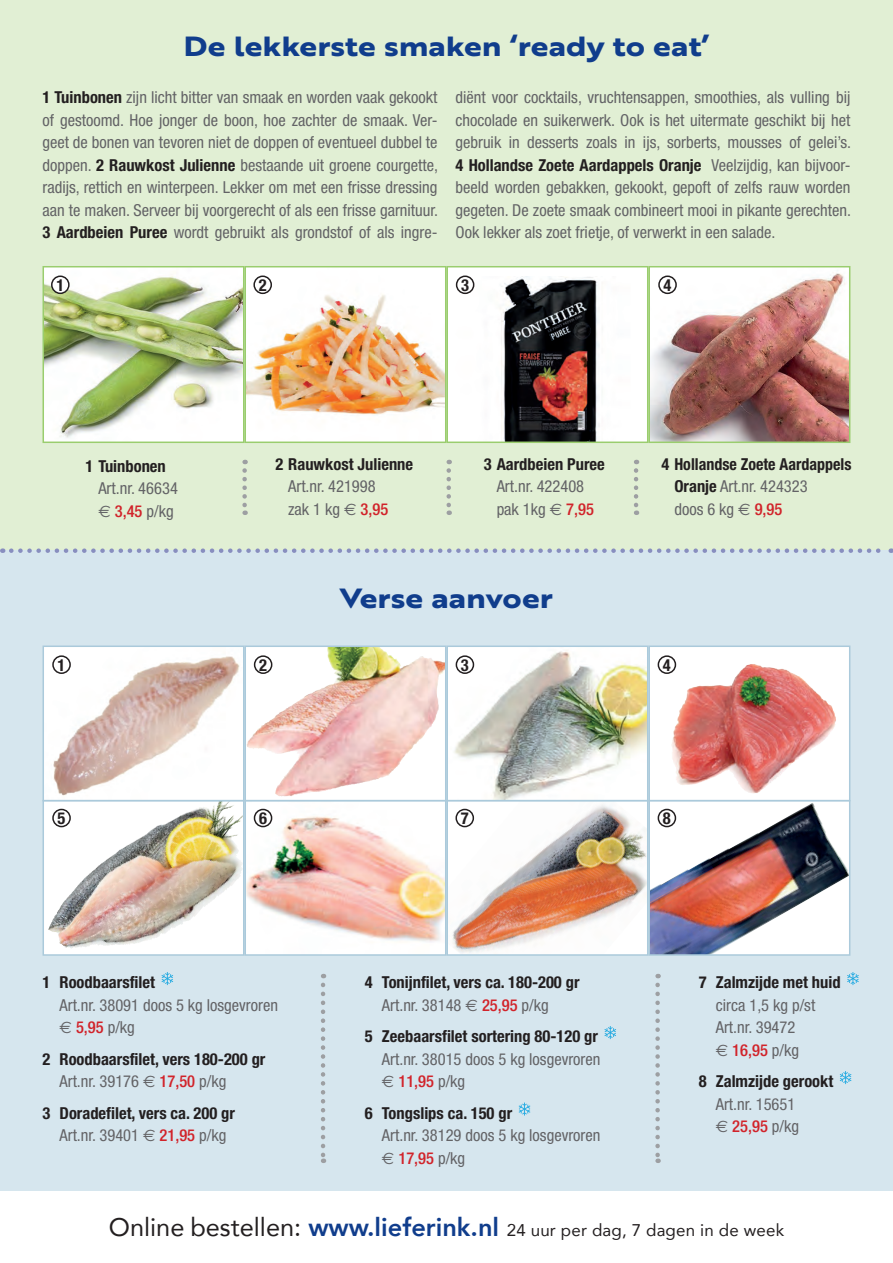
<style>
.page{position:relative;width:893px;height:1263px;background:#fff}
.page>*{position:absolute;margin:0;border:0;box-sizing:border-box;transform-origin:0 0}
.t1{font:800 27px "Brother XL";color:#103d8c}
.t2{font:16.95px "Avenir";letter-spacing:.01em;color:#231f20}
.t3{font:condensed 16.5px/22.5px "Helvetica Neue LT Pro";color:#636366}
.t4{font:700 condensed 16.5px/22.5px "Helvetica Neue LT Pro";color:#231f20}
.s1{font-weight:700;color:#231f20}
.s2{font-family:"Euro Sans";font-stretch:normal}
.s3{font-weight:500;color:#d1232a}
.s4{font-weight:400;color:#636366}
.s5{font-family:"Euro Sans";font-weight:400;font-stretch:normal;color:#636366}
.s6{font-size:25.35px}
.s7{font-weight:800;font-size:25.35px;color:#103d8c}
</style>
<div class="page">
<div style="left:0;top:0;width:893px;height:551px;background:#e1efd4"></div>
<div style="left:0;top:551px;width:893px;height:640px;background:#d6e6ee"></div>
<svg style="left:11px;top:548px;width:881px;height:5px"></svg>
<svg style="left:242px;top:470px;width:5px;height:45px"></svg>
<svg style="left:446px;top:470px;width:5px;height:45px"></svg>
<svg style="left:634px;top:470px;width:4px;height:45px"></svg>
<svg style="left:321px;top:985px;width:4px;height:178px"></svg>
<svg style="left:655px;top:985px;width:5px;height:178px"></svg>
<img style="left:46px;top:803px;width:195px;height:150px">
<img style="left:135px;top:803px;width:94px;height:38px">
<div style="left:43px;top:800px;width:201px;height:156px;border:2px solid #abcadb"></div>
<img style="left:651px;top:803px;width:196px;height:150px">
<div style="left:648px;top:800px;width:202px;height:156px;border:2px solid #abcadb"></div>
<svg style="left:247px;top:803px;width:196px;height:150px"></svg>
<div style="left:244px;top:800px;width:202px;height:156px;border:2px solid #abcadb"></div>
<img style="left:449px;top:803px;width:196px;height:150px">
<div style="left:446px;top:800px;width:202px;height:156px;border:2px solid #abcadb"></div>
<img style="left:46px;top:648px;width:195px;height:150px">
<div style="left:43px;top:645px;width:201px;height:156px;border:2px solid #abcadb"></div>
<svg style="left:651px;top:648px;width:196px;height:150px;fill:#fff"></svg>
<img style="left:671px;top:664px;width:79px;height:121px">
<div style="left:648px;top:645px;width:202px;height:156px;border:2px solid #abcadb"></div>
<svg style="left:247px;top:648px;width:196px;height:150px"></svg>
<img style="left:247px;top:648px;width:92px;height:100px">
<div style="left:244px;top:645px;width:202px;height:156px;border:2px solid #abcadb"></div>
<img style="left:449px;top:648px;width:196px;height:150px">
<div style="left:446px;top:645px;width:202px;height:156px;border:2px solid #abcadb"></div>
<img style="left:46px;top:269px;width:195px;height:171px">
<div style="left:43px;top:266px;width:201px;height:177px;border:2px solid #9acd6e"></div>
<img style="left:651px;top:269px;width:196px;height:171px">
<div style="left:648px;top:266px;width:202px;height:177px;border:2px solid #9acd6e"></div>
<img style="left:247px;top:269px;width:196px;height:171px">
<div style="left:244px;top:266px;width:202px;height:177px;border:2px solid #9acd6e"></div>
<div style="left:447px;top:267px;width:201px;height:175px;background:#fff"></div>
<img style="left:455px;top:276px;width:145px;height:164px">
<div style="left:446px;top:266px;width:202px;height:177px;border:2px solid #9acd6e"></div>
<div style="left:52px;top:276px;width:17px;height:17px;background:#fff;border-radius:50%"></div>
<div style="left:51px;top:275px;width:19px;height:19px;border:2px solid #231f20;border-radius:50%"></div>
<div style="left:457px;top:276px;width:17px;height:17px;background:#fff;border-radius:50%"></div>
<div style="left:456px;top:275px;width:18px;height:19px;border:2px solid #231f20;border-radius:50%"></div>
<div style="left:254px;top:276px;width:17px;height:17px;background:#fff;border-radius:50%"></div>
<div style="left:253px;top:275px;width:19px;height:19px;border:2px solid #231f20;border-radius:50%"></div>
<div style="left:659px;top:276px;width:17px;height:17px;background:#fff;border-radius:50%"></div>
<div style="left:658px;top:275px;width:19px;height:19px;border:2px solid #231f20;border-radius:50%"></div>
<div style="left:254px;top:809px;width:18px;height:17px;background:#fff;border-radius:50%"></div>
<div style="left:254px;top:809px;width:18px;height:18px;border:2px solid #231f20;border-radius:50%"></div>
<div style="left:658px;top:809px;width:17px;height:17px;background:#fff;border-radius:50%"></div>
<div style="left:658px;top:809px;width:18px;height:18px;border:2px solid #231f20;border-radius:50%"></div>
<div style="left:456px;top:809px;width:17px;height:17px;background:#fff;border-radius:50%"></div>
<div style="left:455px;top:809px;width:19px;height:18px;border:2px solid #231f20;border-radius:50%"></div>
<div style="left:53px;top:656px;width:17px;height:17px;background:#fff;border-radius:50%"></div>
<div style="left:52px;top:655px;width:19px;height:19px;border:2px solid #231f20;border-radius:50%"></div>
<div style="left:456px;top:656px;width:17px;height:17px;background:#fff;border-radius:50%"></div>
<div style="left:456px;top:655px;width:18px;height:19px;border:2px solid #231f20;border-radius:50%"></div>
<div style="left:255px;top:656px;width:17px;height:17px;background:#fff;border-radius:50%"></div>
<div style="left:254px;top:655px;width:18px;height:19px;border:2px solid #231f20;border-radius:50%"></div>
<div style="left:658px;top:656px;width:17px;height:17px;background:#fff;border-radius:50%"></div>
<div style="left:658px;top:655px;width:18px;height:19px;border:2px solid #231f20;border-radius:50%"></div>
<div style="left:53px;top:809px;width:17px;height:17px;background:#fff;border-radius:50%"></div>
<div style="left:52px;top:809px;width:19px;height:18px;border:2px solid #231f20;border-radius:50%"></div>
<svg style="left:161px;top:972px;width:12px;height:13px"></svg>
<svg style="left:604px;top:1026px;width:12px;height:13px"></svg>
<svg style="left:519px;top:1102px;width:11px;height:13px"></svg>
<svg style="left:847px;top:972px;width:12px;height:13px"></svg>
<svg style="left:840px;top:1071px;width:11px;height:13px"></svg>
<h1 class="t1" style="left:184px;top:25px;width:527px">De lekkerste smaken ‘ready to eat’</h1>
<p class="t3" style="left:43px;top:86px;width:397px;text-align:justify"><span class="s1">1 Tuinbonen</span> zijn licht bitter van smaak en worden vaak ge kookt of gestoomd. Hoe jonger de boon, hoe zachter de smaak. Ver&shy;geet de bonen van tevoren niet de doppen of eventueel dubbel te doppen. <span class="s1">2 Rauwkost Julienne</span> bestaande uit groene courgette, radijs, rettich en winterpeen. Lekker om met een frisse dressing aan te maken. Serveer bij voorgerecht of als een frisse garnituur.<br><span class="s1">3 Aardbeien Puree</span> wordt gebruikt als grondstof of als ingre-</p>
<p class="t3" style="left:455px;top:86px;width:397px;text-align:justify">diënt voor cocktails, vruchtensappen, smoothies, als vulling bij chocolade en suikerwerk. Ook is het uitermate geschikt bij het gebruik in desserts zoals in ijs, sorberts, mousses of gelei’s.<br><span class="s1">4 Hollandse Zoete Aardappels Oranje</span> Veelzijdig, kan bijvoor&shy;beeld worden gebakken, gekookt, gepoft of zelfs rauw worden gegeten. De zoete smaak combineert mooi in pikante gerechten.<br>Ook lekker als zoet frietje, of verwerkt in een salade.</p>
<p class="t4" style="left:56px;top:273px;width:9px">1</p>
<p class="t4" style="left:259px;top:273px;width:9px">2</p>
<p class="t4" style="left:461px;top:273px;width:9px">3</p>
<p class="t4" style="left:664px;top:273px;width:9px">4</p>
<p class="t4" style="left:86px;top:454px;width:82px">1 Tuinbonen</p>
<p class="t3" style="left:98px;top:477px;width:81px">Art.nr. 46634 <span class="s2">€</span> <span class="s3">3,45</span> p/kg</p>
<p class="t4" style="left:275px;top:453px;width:139px">2 Rauwkost Julienne</p>
<p class="t3" style="left:288px;top:475px;width:102px">Art.nr. 421998 zak 1 kg <span class="s2">€</span> <span class="s3">3,95</span></p>
<p class="t4" style="left:484px;top:453px;width:122px">3 Aardbeien Puree</p>
<p class="t3" style="left:497px;top:475px;width:99px">Art.nr. 422408 pak 1kg <span class="s2">€</span> <span class="s3">7,95</span></p>
<h1 class="t1" style="left:340px;top:577px;width:215px">Verse aanvoer</h1>
<p class="t4" style="left:674px;top:452px;width:179px;text-indent:-13px">4 Hollandse Zoete Aardappels<br>Oranje <span class="s4">Art.nr. 424323<br>doos 6 kg</span> <span class="s5">€</span> <span class="s3">9,95</span></p>
<p class="t4" style="left:58px;top:653px;width:9px">1</p>
<p class="t4" style="left:259px;top:653px;width:9px">2</p>
<p class="t4" style="left:461px;top:653px;width:9px">3</p>
<p class="t4" style="left:663px;top:653px;width:9px">4</p>
<p class="t4" style="left:58px;top:806px;width:9px">5</p>
<p class="t4" style="left:259px;top:806px;width:9px">6</p>
<p class="t4" style="left:461px;top:806px;width:9px">7</p>
<p class="t4" style="left:663px;top:806px;width:9px">8</p>
<p class="t4" style="left:43px;top:971px;width:114px">1 Roodbaarsfilet</p>
<p class="t3" style="left:60px;top:993px;width:220px">Art.nr. 38091 doos 5 kg losgevroren <span class="s2">€</span> <span class="s3">5,95</span> p/kg</p>
<p class="t4" style="left:60px;top:1047px;width:207px;text-indent:-17px">2 Roodbaarsfilet, vers 180-200 gr<br><span class="s4">Art.nr. 39176</span> <span class="s5">€</span> <span class="s3">17,50</span> <span class="s4">p/kg</span></p>
<p class="t4" style="left:43px;top:1101px;width:194px;text-align:center">3 Doradefilet, vers ca. 200 gr<br><span class="s4">Art.nr. 39401</span> <span class="s5">€</span> <span class="s3">21,95</span> <span class="s4">p/kg</span></p>
<p class="t4" style="left:382px;top:971px;width:199px;text-indent:-17px">4 Tonijnfilet, vers ca. 180-200 gr<br><span class="s4">Art.nr. 38148</span> <span class="s5">€</span> <span class="s3">25,95</span> <span class="s4">p/kg</span></p>
<p class="t4" style="left:365px;top:1025px;width:235px">5 Zeebaarsfilet sortering 80-120 gr</p>
<p class="t3" style="left:382px;top:1047px;width:220px">Art.nr. 38015 doos 5 kg losgevroren <span class="s2">€</span> <span class="s3">11,95</span> p/kg</p>
<p class="t4" style="left:365px;top:1101px;width:149px">6 Tongslips ca. 150 gr</p>
<p class="t3" style="left:382px;top:1124px;width:220px">Art.nr. 38129 doos 5 kg losgevroren <span class="s2">€</span> <span class="s3">17,95</span> p/kg</p>
<p class="t4" style="left:699px;top:971px;width:143px">7 Zalmzijde met huid</p>
<p class="t3" style="left:716px;top:993px;width:101px">circa 1,5 kg p/st<br>Art.nr. 39472<br><span class="s2">€</span> <span class="s3">16,95</span> p/kg</p>
<p class="t4" style="left:699px;top:1070px;width:136px">8 Zalmzijde gerookt</p>
<p class="t3" style="left:716px;top:1092px;width:85px">Art.nr. 15651 <span class="s2">€</span> <span class="s3">25,95</span> p/kg</p>
<p class="t2" style="left:109px;top:1216px;width:677px"><span class="s6">Online bestellen:</span> <span class="s7">www.lieferink.nl</span> 24 uur per dag, 7 dagen in de week</p>
</div>
